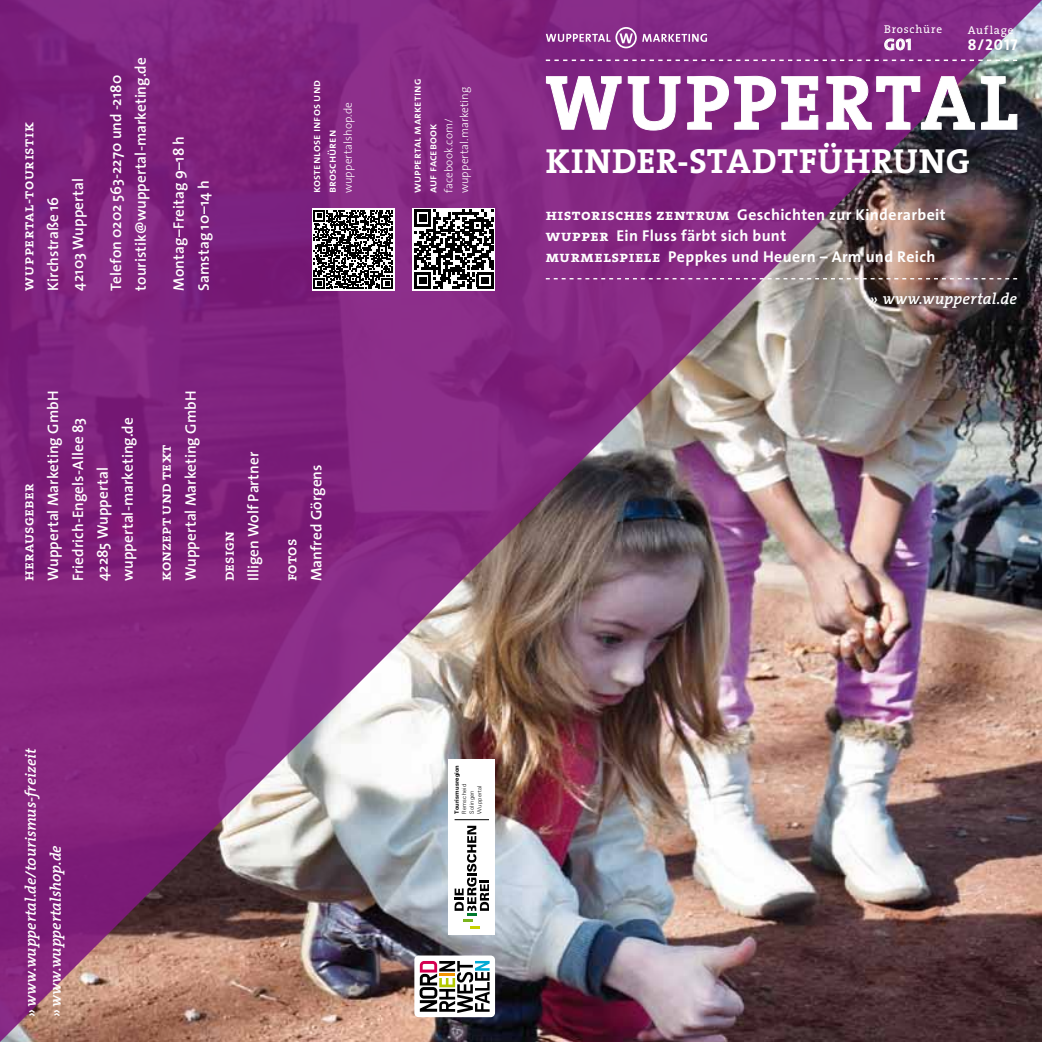
<style>
.page{position:relative;width:1042px;height:1042px;background:#fff}
.page>*{position:absolute;margin:0;border:0;box-sizing:border-box;transform-origin:0 0}
.t1{font:700 77.88px "The Serif";letter-spacing:.04em;color:#fff}
.t2{font:700 35px "The Serif";letter-spacing:.025em;color:#fff}
.t3{font:700 15.75px/21px "The Sans";letter-spacing:.025em;color:#fff}
.t4{font:italic 600 15.75px "The Serif";letter-spacing:.005em;color:#fff}
.t5{font:15.75px "The Sans Bold Caps";letter-spacing:.05em;color:#fff}
.t6{font:600 15.22px/24.8px "The Sans";color:#fff}
.t7{font:italic 600 15.22px/24.8px "The Serif";color:#fff}
.t8{font:15.22px "The Serif Semi Bold Caps";letter-spacing:.02em;color:#fff}
.t9{font:11.38px/15.8px "The Mix Semi Bold Caps";letter-spacing:.01em;color:#fff}
.t10{font:300 11.38px/15.8px "The Sans";letter-spacing:.01em;color:#fff}
.t11{font:11.38px "The Serif";letter-spacing:.065em;color:#fff}
.t12{font:300 5.77px/7.5px "Univers BQ";letter-spacing:.035em;color:#000}
.t13{font:700 5.77px "Univers BQ";letter-spacing:.03em;color:#000}
.s1{font-family:"The Serif Bold Caps";font-weight:400}
</style>
<div class="page">
<img style="left:0;top:0;width:1042px;height:1042px">
<div style="left:615px;top:27px;width:22px;height:21px;border:2px solid #fff;border-radius:50%"></div>
<svg style="left:546px;top:34px;width:64px;height:8px"></svg>
<svg style="left:642px;top:34px;width:65px;height:8px"></svg>
<svg style="left:619px;top:33px;width:14px;height:10px"></svg>
<svg style="left:546px;top:278px;width:471px;height:1px"></svg>
<svg style="left:545px;top:76px;width:136px;height:55px"></svg>
<svg style="left:687px;top:75px;width:131px;height:55px"></svg>
<svg style="left:826px;top:75px;width:191px;height:55px"></svg>
<svg style="left:546px;top:60px;width:471px;height:1px"></svg>
<svg style="left:884px;top:38px;width:27px;height:13px"></svg>
<svg style="left:412px;top:208px;width:83px;height:83px"></svg>
<svg style="left:414px;top:210px;width:79px;height:79px"></svg>
<svg style="left:312px;top:208px;width:82px;height:83px"></svg>
<svg style="left:314px;top:210px;width:79px;height:79px"></svg>
<div style="left:414px;top:955px;width:81px;height:62px;background:#fff;border-radius:4px"></div>
<svg style="left:420px;top:961px;width:69px;height:52px"></svg>
<div style="left:448px;top:759px;width:47px;height:176px;background:#fff"></div>
<svg style="left:454px;top:826px;width:35px;height:103px"></svg>
<hr style="left:454px;top:819px;width:35px;height:1px;background:#000">
<p class="t8" style="left:16px;top:291px;width:170px;rotate:-90deg">wuppertal-touristik</p>
<p class="t6" style="left:40px;top:291px;width:114px;rotate:-90deg">Kirchstraße 16<br>42103 Wuppertal</p>
<p class="t6" style="left:103px;top:291px;width:235px;rotate:-90deg">Telefon 0202 563-2270 und -2180 touristik@wuppertal-marketing.de</p>
<p class="t6" style="left:166px;top:291px;width:156px;rotate:-90deg">Montag–Freitag 9–18 h<br>Samstag 10–14 h</p>
<p class="t9" style="left:308px;top:193px;width:115px;rotate:-90deg">kostenlose infos und broschüren</p>
<p class="t10" style="left:340px;top:193px;width:93px;rotate:-90deg">wuppertalshop.de</p>
<p class="t8" style="left:16px;top:581px;width:99px;rotate:-90deg">herausgeber</p>
<p class="t6" style="left:40px;top:581px;width:192px;rotate:-90deg">Wuppertal Marketing GmbH<br>Friedrich-Engels-Allee 83<br>42285 Wuppertal wuppertal-marketing.de</p>
<p class="t8" style="left:153px;top:581px;width:138px;rotate:-90deg">konzept und text</p>
<p class="t6" style="left:178px;top:581px;width:192px;rotate:-90deg">Wuppertal Marketing GmbH</p>
<p class="t8" style="left:216px;top:581px;width:52px;rotate:-90deg">design</p>
<p class="t6" style="left:241px;top:581px;width:131px;rotate:-90deg">Illigen Wolf Partner</p>
<p class="t8" style="left:279px;top:581px;width:44px;rotate:-90deg">fotos</p>
<p class="t6" style="left:303px;top:581px;width:118px;rotate:-90deg">Manfred Görgens</p>
<p class="t9" style="left:409px;top:193px;width:116px;rotate:-90deg">wuppertal marketing auf facebook</p>
<p class="t10" style="left:440px;top:193px;width:108px;rotate:-90deg">facebook.com/ wuppertal.marketing</p>
<p class="t11" style="left:884px;top:20px;width:59px">Broschüre</p>
<p class="t5" style="left:884px;top:31px;width:29px">G01</p>
<p class="t11" style="left:968px;top:20px;width:47px">Auflage</p>
<p class="t5" style="left:968px;top:32px;width:51px">8/2017</p>
<h1 class="t1" style="left:546px;top:38px;width:473px">WUPPERTAL</h1>
<h2 class="t2" style="left:546px;top:132px;width:425px">KINDER-STADTFÜHRUNG</h2>
<p class="t3" style="left:546px;top:204px;width:401px"><span class="s1">historisches zentrum</span> Geschichten zur Kinderarbeit <span class="s1">wupper</span> Ein Fluss färbt sich bunt<br><span class="s1">murmelspiele</span> Peppkes und Heuern – Arm und Reich</p>
<p class="t4" style="left:870px;top:286px;width:149px">» www.wuppertal.de</p>
<p class="t7" style="left:18px;top:1017px;width:270px;rotate:-90deg">» www.wuppertal.de/tourismus-freizeit » www.wuppertalshop.de</p>
<p class="t13" style="left:453px;top:813px;width:50px;rotate:-90deg">Tourismusregion</p>
<p class="t12" style="left:461px;top:813px;width:31px;rotate:-90deg">Remscheid<br>Solingen<br>Wuppertal</p>
</div>
